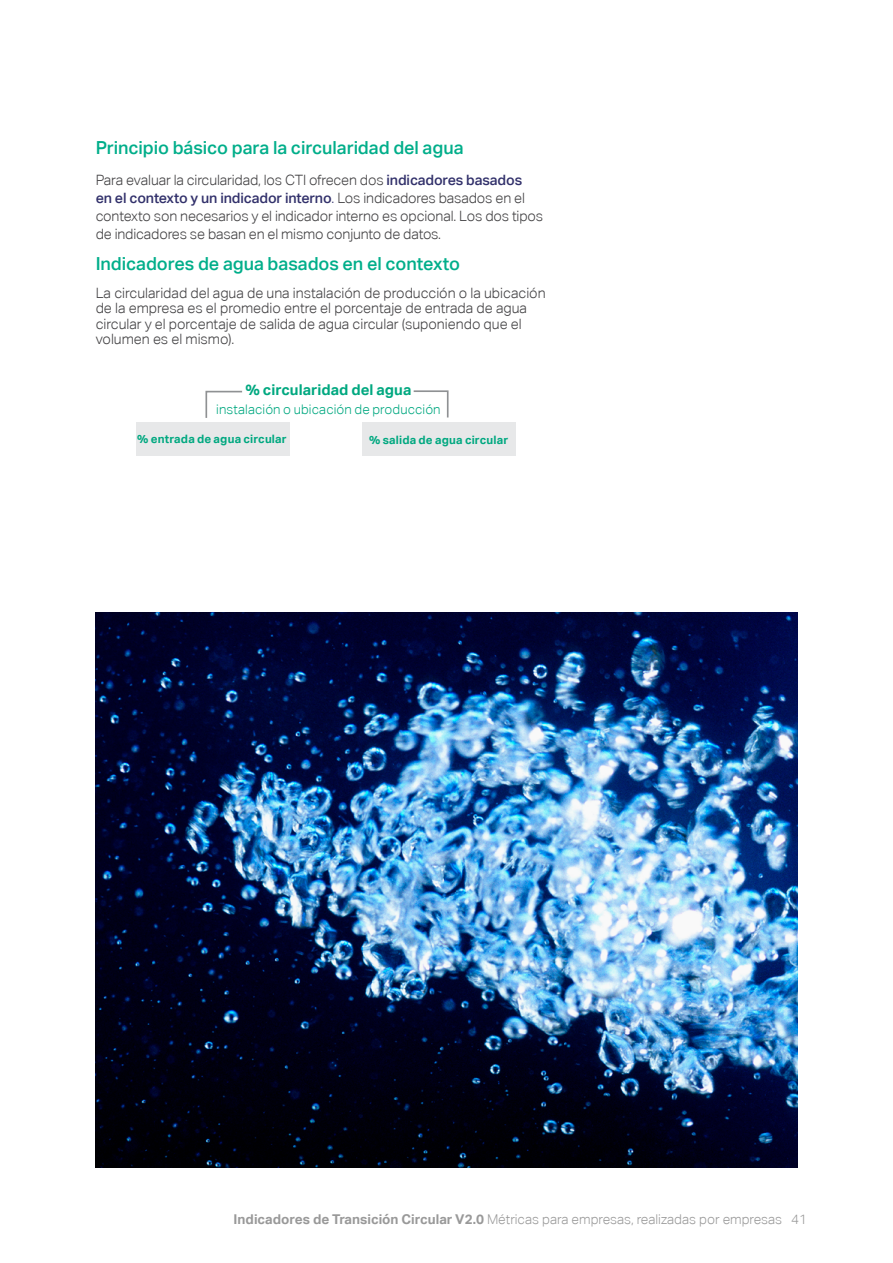
<style>
.page{position:relative;width:893px;height:1263px;background:#fff}
.page>*{position:absolute;margin:0;border:0;box-sizing:border-box;transform-origin:0 0}
.t1{font:500 18px "Aktiv Grotesk";letter-spacing:-.005em;color:#00ae8a}
.t2{font:700 14.85px "Aktiv Grotesk";letter-spacing:.005em;color:#00a880}
.t3{font:300 14.25px/18px "Aktiv Grotesk";color:#414042}
.t4{font:300 13.5px "Aktiv Grotesk";color:#999}
.t5{font:300 13.2px "Aktiv Grotesk";letter-spacing:.01em;color:#00a880}
.t6{font:700 11.55px "Aktiv Grotesk";letter-spacing:.015em;color:#00a880}
.s1{font-weight:500;color:#32316b}
.s2{color:#32316b}
.s3{font-weight:700}
</style>
<div class="page">
<div style="left:362px;top:422px;width:153px;height:34px;background:#e7e8e9"></div>
<div style="left:136px;top:422px;width:154px;height:34px;background:#e7e8e9"></div>
<svg style="left:205px;top:390px;width:38px;height:28px"></svg>
<svg style="left:413px;top:390px;width:36px;height:28px"></svg>
<img style="left:96px;top:612px;width:701px;height:555px">
<p class="t1" style="left:96px;top:137px;width:369px">Principio básico para la circularidad del agua</p>
<p class="t3" style="left:96px;top:171px;width:449px">Para evaluar la circularidad, los CTI ofrecen dos <span class="s1">indicadores basados<br>en el contexto y un indicador interno</span><span class="s2">.</span> Los indicadores basados en el contexto son necesarios y el indicador interno es opcional. Los dos tipos de indicadores se basan en el mismo conjunto de datos.</p>
<p class="t1" style="left:96px;top:253px;width:366px">Indicadores de agua basados en el contexto</p>
<p class="t3" style="left:96px;top:285px;width:452px;line-height:15.5px">La circularidad del agua de una instalación de producción o la ubicación de la empresa es el promedio entre el porcentaje de entrada de agua circular y el porcentaje de salida de agua circular (suponiendo que el volumen es el mismo).</p>
<p class="t2" style="left:245px;top:380px;width:168px">% circularidad del agua</p>
<p class="t5" style="left:216px;top:402px;width:226px">instalación o ubicación de producción</p>
<p class="t6" style="left:137px;top:432px;width:151px">% entrada de agua circular</p>
<p class="t6" style="left:369px;top:432px;width:141px">% salida de agua circular</p>
<p class="t4" style="left:234px;top:1212px;width:575px"><span class="s3">Indicadores de Transición Circular V2.0</span> Métricas para empresas, realizadas por empresas 41</p>
</div>
